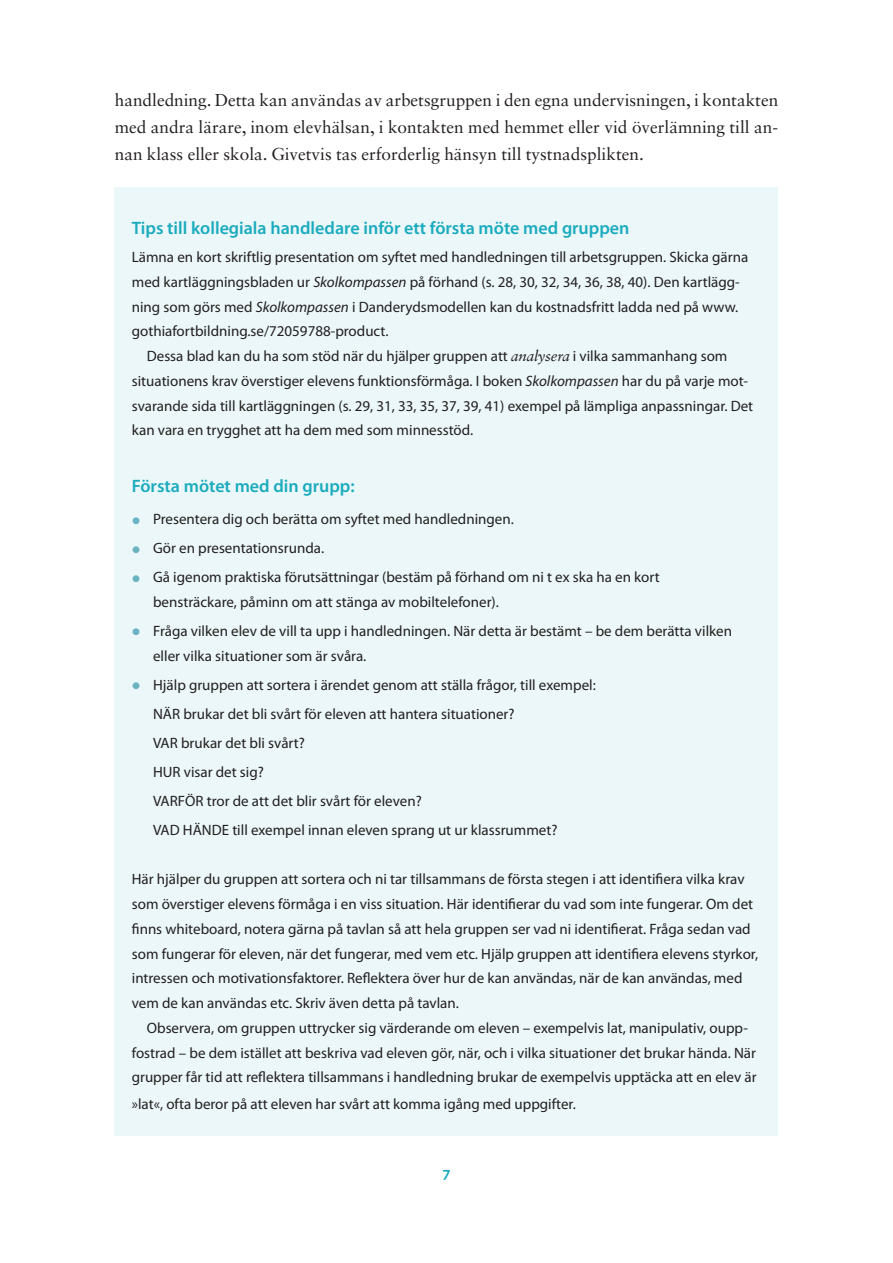
<style>
.page{position:relative;width:893px;height:1263px;background:#fff}
.page>*{position:absolute;margin:0;border:0;box-sizing:border-box;transform-origin:0 0}
.t1{font:600 18px "Myriad Pro";color:#1babbe}
.A_Bröd_indrag{font:17.25px/27px "Sabon LT Std";color:#231f20;text-align:justify}
.t2{font:600 16.5px "Myriad Pro";color:#1babbe}
.t3{font:15px/29px "Myriad Pro";color:#231f20}
.s1{font-style:italic}
.s2{font-family:"Sabon LT Std";font-style:italic}
.s3{font-weight:900;font-size:24px;color:#6ab3c3}
</style>
<div class="page">
<div style="left:115px;top:187px;width:663px;height:948px;background:#ebf7f9"></div>
<p class="A_Bröd_indrag" style="left:115px;top:87px;width:665px">handledning. Detta kan användas av arbetsgruppen i den egna undervisningen, i kontakten med andra lärare, inom elevhälsan, i kontakten med hemmet eller vid överlämning till an&shy;nan klass eller skola. Givetvis tas erforderlig hänsyn till tystnadsplikten.</p>
<p class="t1" style="left:132px;top:217px;width:499px">Tips till kollegiala handledare inför ett första möte med gruppen</p>
<p class="t3" style="left:132px;top:242px;width:618px">Lämna en kort skriftlig presentation om syftet med handledningen till arbetsgruppen. Skicka gärna</p>
<p class="t3" style="left:132px;top:267px;width:609px">med kartläggningsbladen ur <span class="s1">Skolkompassen</span> på förhand (s. 28, 30, 32, 34, 36, 38, 40). Den kartlägg-</p>
<p class="t3" style="left:132px;top:292px;width:608px">ning som görs med <span class="s1">Skolkompassen</span> i Danderydsmodellen kan du kostnadsfritt ladda ned på www.</p>
<p class="t3" style="left:132px;top:317px;width:258px">gothiafortbildning.se/72059788-product.</p>
<p class="t3" style="left:147px;top:341px;width:582px">Dessa blad kan du ha som stöd när du hjälper gruppen att <span class="s2">analysera</span> i vilka sammanhang som</p>
<p class="t3" style="left:132px;top:366px;width:618px">situationens krav överstiger elevens funktionsförmåga. I boken <span class="s1">Skolkompassen</span> har du på varje mot-</p>
<p class="t3" style="left:132px;top:391px;width:623px">svarande sida till kartläggningen (s. 29, 31, 33, 35, 37, 39, 41) exempel på lämpliga anpassningar. Det</p>
<p class="t3" style="left:132px;top:416px;width:343px">kan vara en trygghet att ha dem med som minnesstöd.</p>
<p class="t1" style="left:132px;top:475px;width:224px">Första mötet med din grupp:</p>
<p class="t3" style="left:132px;top:505px;width:384px"><span class="s3">•</span> Presentera dig och berätta om syftet med handledningen.</p>
<p class="t3" style="left:132px;top:534px;width:194px"><span class="s3">•</span> Gör en presentationsrunda.</p>
<p class="t3" style="left:153px;top:565px;width:508px;line-height:24.8px;text-indent:-21px"><span class="s3">•</span> Gå igenom praktiska förutsättningar (bestäm på förhand om ni t ex ska ha en kort bensträckare, påminn om att stänga av mobiltelefoner).</p>
<p class="t3" style="left:153px;top:618px;width:580px;line-height:24.8px;text-indent:-21px"><span class="s3">•</span> Fråga vilken elev de vill ta upp i handledningen. När detta är bestämt – be dem berätta vilken eller vilka situationer som är svåra.</p>
<p class="t3" style="left:153px;top:670px;width:444px;text-indent:-21px"><span class="s3">•</span> Hjälp gruppen att sortera i ärendet genom att ställa frågor, till exempel:<br>NÄR brukar det bli svårt för eleven att hantera situationer?<br>VAR brukar det bli svårt?<br>HUR visar det sig?<br>VARFÖR tror de att det blir svårt för eleven?<br>VAD HÄNDE till exempel innan eleven sprang ut ur klassrummet?</p>
<p class="t3" style="left:132px;top:865px;width:614px">Här hjälper du gruppen att sortera och ni tar tillsammans de första stegen i att identifiera vilka krav</p>
<p class="t3" style="left:132px;top:889px;width:623px">som överstiger elevens förmåga i en viss situation. Här identifierar du vad som inte fungerar. Om det</p>
<p class="t3" style="left:132px;top:914px;width:620px">finns whiteboard, notera gärna på tavlan så att hela gruppen ser vad ni identifierat. Fråga sedan vad</p>
<p class="t3" style="left:132px;top:939px;width:628px">som fungerar för eleven, när det fungerar, med vem etc. Hjälp gruppen att identifiera elevens styrkor,</p>
<p class="t3" style="left:132px;top:964px;width:612px">intressen och motivationsfaktorer. Reflektera över hur de kan användas, när de kan användas, med</p>
<p class="t3" style="left:132px;top:988px;width:329px">vem de kan användas etc. Skriv även detta på tavlan.</p>
<p class="t3" style="left:147px;top:1013px;width:603px">Observera, om gruppen uttrycker sig värderande om eleven – exempelvis lat, manipulativ, oupp-</p>
<p class="t3" style="left:132px;top:1038px;width:626px">fostrad – be dem istället att beskriva vad eleven gör, när, och i vilka situationer det brukar hända. När</p>
<p class="t3" style="left:132px;top:1063px;width:626px">grupper får tid att reflektera tillsammans i handledning brukar de exempelvis upptäcka att en elev är</p>
<p class="t3" style="left:132px;top:1090px;width:446px">»lat«, ofta beror på att eleven har svårt att komma igång med uppgifter.</p>
<p class="t2" style="left:443px;top:1161px;width:9px">7</p>
</div>
